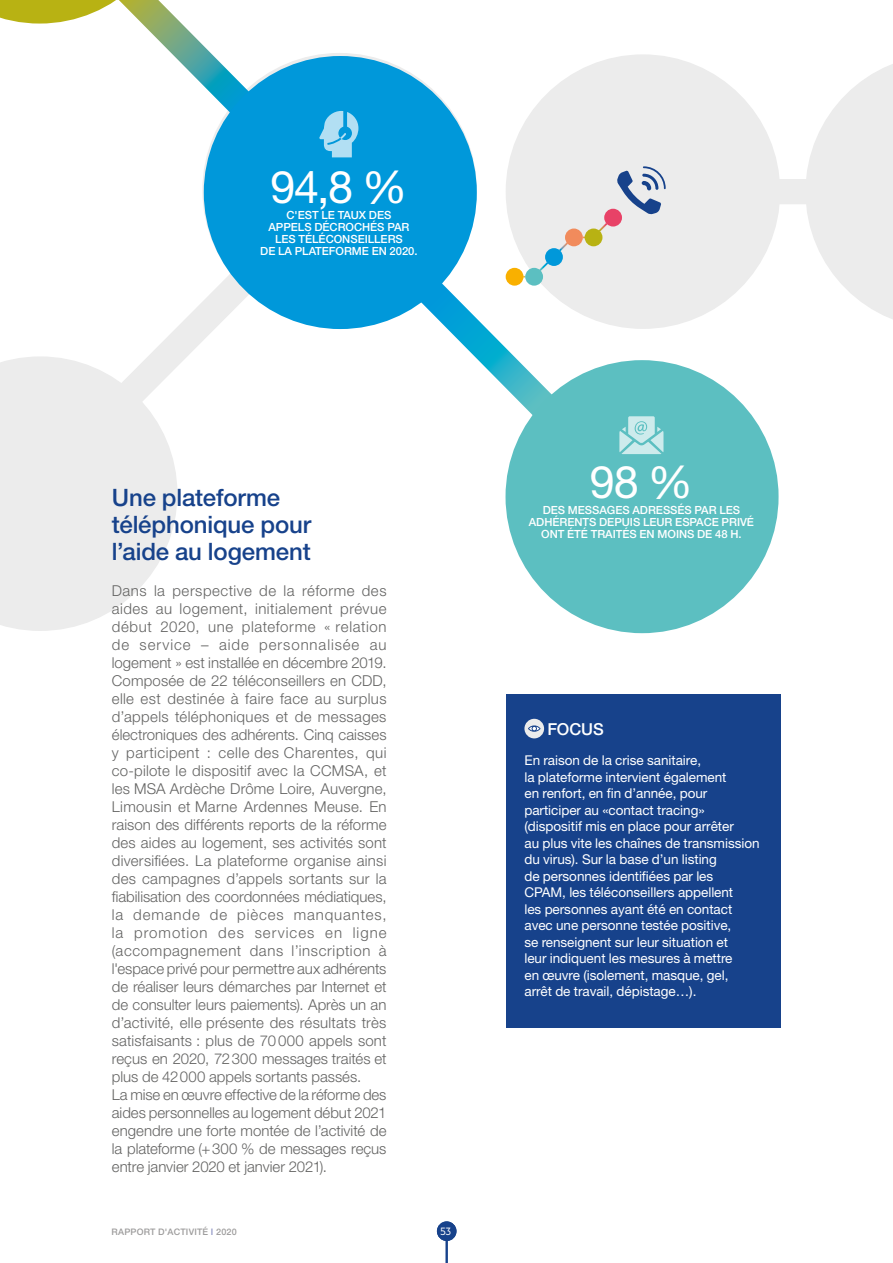
<style>
.page{position:relative;width:893px;height:1263px;background:#fff}
.page>*{position:absolute;margin:0;border:0;box-sizing:border-box;transform-origin:0 0}
.t1{font:45px "Helvetica Neue LT";color:#fff}
.t2{font:500 24px/27px "Helvetica Neue LT";letter-spacing:-.005em;color:#17428b}
.t3{font:500 16.5px "Helvetica Neue LT";letter-spacing:-.005em;color:#fff}
.t4{font:300 15px/18px "Helvetica Neue LT";letter-spacing:.01em;color:#636362}
.t5{font:13.5px/16.5px "Helvetica Neue LT";letter-spacing:-.005em;color:#fff}
.t6{font:12px "Metric";color:#fff}
.t7{font:500 11.25px/12px "Helvetica Neue LT";letter-spacing:-.005em;color:#fff;text-align:center}
.t8{font:500 9px "Helvetica Neue LT";letter-spacing:.02em;color:#9d9c9c}
.s1{color:#8f95c4}
</style>
<div class="page">
<svg style="left:149px;top:241px;width:134px;height:125px"></svg>
<svg style="left:0;top:356px;width:177px;height:275px;background:#eee"></svg>
<div style="left:776px;top:179px;width:34px;height:25px;background:#ececec"></div>
<svg style="left:806px;top:64px;width:87px;height:255px"></svg>
<div style="left:506px;top:55px;width:273px;height:273px;background:#ececec;border-radius:50%"></div>
<div style="left:204px;top:56px;width:273px;height:273px;background:#0098da;border-radius:50%"></div>
<div style="left:505px;top:360px;width:274px;height:273px;background:#5cbfc1;border-radius:50%"></div>
<svg style="left:0;top:0;width:282px;height:145px"></svg>
<hr style="left:446px;top:1235px;width:2px;height:28px;background:#17428b">
<div style="left:437px;top:1221px;width:19px;height:20px;background:#17428b;border-radius:50%"></div>
<div style="left:506px;top:695px;width:275px;height:333px;background:#17428b"></div>
<svg style="left:524px;top:719px;width:20px;height:19px"></svg>
<svg style="left:619px;top:416px;width:44px;height:38px"></svg>
<svg style="left:319px;top:111px;width:39px;height:46px"></svg>
<svg style="left:617px;top:166px;width:49px;height:48px"></svg>
<svg style="left:390px;top:237px;width:196px;height:212px"></svg>
<svg style="left:597px;top:223px;width:10px;height:11px"></svg>
<div style="left:604px;top:209px;width:18px;height:18px;background:#e84267;border-radius:50%"></div>
<div style="left:585px;top:229px;width:17px;height:17px;background:#b8b213;border-radius:50%"></div>
<div style="left:545px;top:248px;width:18px;height:18px;background:#0098da;border-radius:50%"></div>
<div style="left:525px;top:268px;width:18px;height:18px;background:#5cbfc1;border-radius:50%"></div>
<div style="left:506px;top:268px;width:17px;height:18px;background:#f9b000;border-radius:50%"></div>
<div style="left:565px;top:229px;width:18px;height:17px;background:#f18b5c;border-radius:50%"></div>
<h1 class="t1" style="left:271px;top:160px;width:138px">94,8 %</h1>
<p class="t7" style="left:260px;top:209px;width:159px">C'EST LE TAUX DES<br>APPELS DÉCROCHÉS PAR<br>LES TÉLÉCONSEILLERS<br>DE LA PLATEFORME EN 2020.</p>
<h2 class="t2" style="left:112px;top:483px;width:201px">Une plateforme téléphonique pour l’aide au logement</h2>
<p class="t4" style="left:112px;top:581px;width:276px">Dans la perspective de la réforme des aides au logement, initialement prévue début 2020, une plateforme « relation de service – aide personnalisée au logement » est installée en décembre 2019.<br>Composée de 22 téléconseillers en CDD, elle est destinée à faire face au surplus d’appels téléphoniques et de messages électroniques des adhérents. Cinq caisses y participent : celle des Charentes, qui co-pilote le dispositif avec la CCMSA, et les MSA Ardèche Drôme Loire, Auvergne, Limousin et Marne Ardennes Meuse. En raison des différents reports de la réforme des aides au logement, ses activités sont diversifiées. La plateforme organise ainsi des campagnes d’appels sortants sur la fiabilisation des coordonnées médiatiques, la demande de pièces manquantes, la promotion des services en ligne (accompagnement dans l’inscription à l'espace privé pour permettre aux adhérents de réaliser leurs démarches par Internet et de consulter leurs paiements). Après un an d’activité, elle présente des résultats très satisfaisants : plus de 70000 appels sont reçus en 2020, 72300 messages traités et plus de 42000 appels sortants passés.<br>La mise en œuvre effective de la réforme des aides personnelles au logement début 2021 engendre une forte montée de l’activité de la plateforme (+300 % de messages reçus entre janvier 2020 et janvier 2021).</p>
<p class="t8" style="left:112px;top:1226px;width:127px">RAPPORT D'ACTIVITÉ <span class="s1">I</span> 2020</p>
<p class="t6" style="left:441px;top:1224px;width:12px">53</p>
<h1 class="t1" style="left:590px;top:455px;width:105px">98 %</h1>
<p class="t7" style="left:529px;top:504px;width:227px">DES MESSAGES ADRESSÉS PAR LES<br>ADHÉRENTS DEPUIS LEUR ESPACE PRIVÉ<br>ONT ÉTÉ TRAITÉS EN MOINS DE 48 H.</p>
<p class="t3" style="left:547px;top:720px;width:58px">FOCUS</p>
<p class="t5" style="left:524px;top:752px;width:237px">En raison de la crise sanitaire,<br>la plateforme intervient également<br>en renfort, en fin d’année, pour participer au «contact tracing» (dispositif mis en place pour arrêter<br>au plus vite les chaînes de transmission du virus). Sur la base d’un listing<br>de personnes identifiées par les<br>CPAM, les téléconseillers appellent<br>les personnes ayant été en contact avec une personne testée positive,<br>se renseignent sur leur situation et<br>leur indiquent les mesures à mettre<br>en œuvre (isolement, masque, gel,<br>arrêt de travail, dépistage…).</p>
</div>
